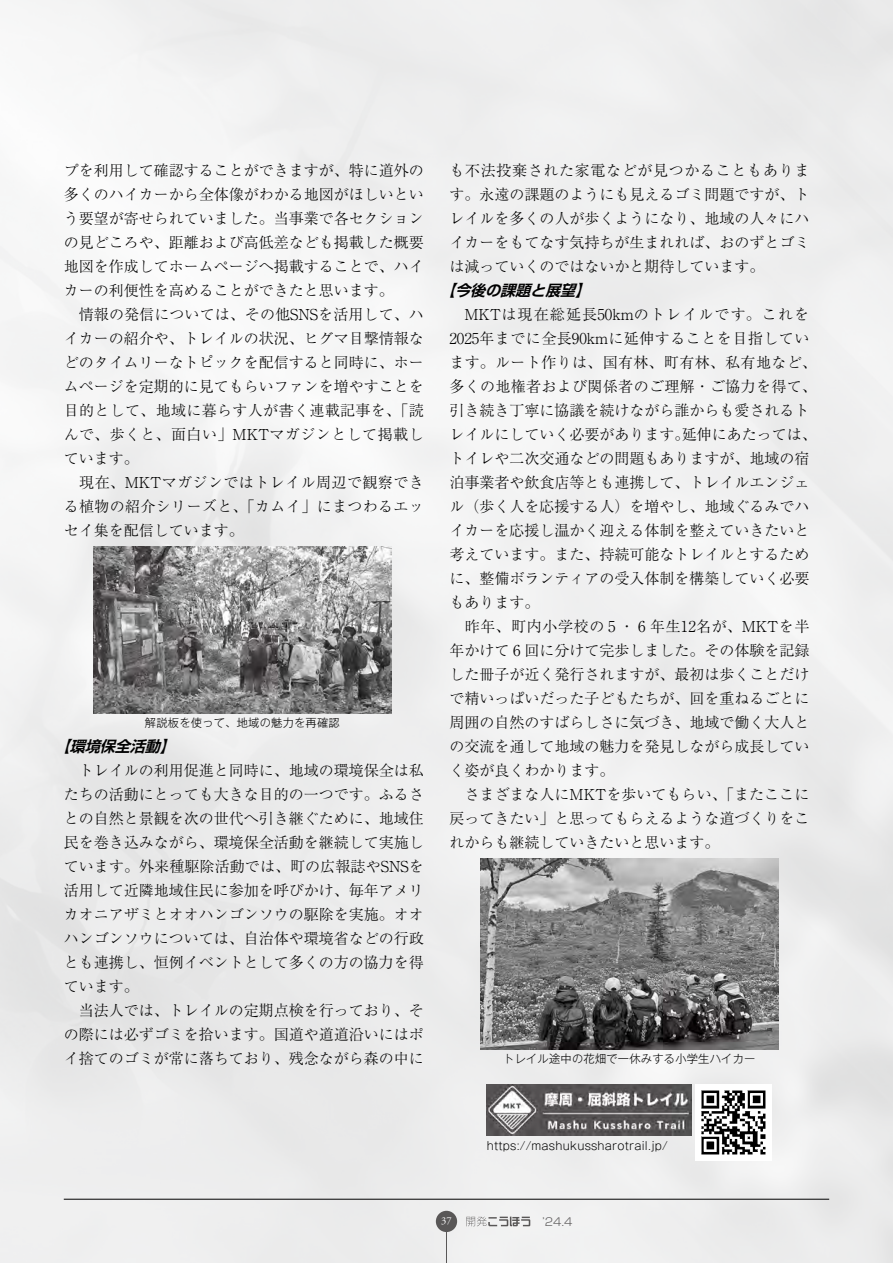
<style>
.page{position:relative;width:893px;height:1263px;background:#fff}
.page>*{position:absolute;margin:0;border:0;box-sizing:border-box;transform-origin:0 0}
.t1{font:300 15px/24px "Ryumin Pr 6 N";color:#000}
.t2{font:italic 700 15px "Shin Go Pr 6 N De";color:#000}
.t3{font:300 11.25px "Gothic MB101 Pr 6 N";letter-spacing:.02em;color:#000}
.t4{font:300 10.95px "Shin Go Pr 6 N";color:#595757}
.t5{font:10.5px "Adobe Garamond Pro";color:#fff}
</style>
<div class="page">
<img style="left:0;top:0;width:893px;height:1263px">
<div style="left:436px;top:1211px;width:21px;height:21px;background:#595757;border-radius:50%"></div>
<hr style="left:446px;top:1229px;width:1px;height:34px;background:#595757">
<svg style="left:465px;top:1215px;width:128px;height:12px"></svg>
<hr style="left:64px;top:1199px;width:765px;height:1px;background:#000">
<img style="left:94px;top:546px;width:297px;height:167px">
<img style="left:480px;top:858px;width:298px;height:192px">
<img style="left:487px;top:1084px;width:204px;height:51px">
<img style="left:695px;top:1084px;width:77px;height:77px">
<p class="t1" style="left:64px;top:157px;width:362px">プを利用して確認することができますが、特に道外の多くのハイカーから全体像がわかる地図がほしいという要望が寄せられていました。当事業で各セクションの見どころや、距離および高低差なども掲載した概要地図を作成してホームページへ掲載することで、ハイカーの利便性を高めることができたと思います。<br>　情報の発信については、その他SNSを活用して、ハイカーの紹介や、トレイルの状況、ヒグマ目撃情報などのタイムリーなトピックを配信すると同時に、ホームページを定期的に見てもらいファンを増やすことを目的として、地域に暮らす人が書く連載記事を、「読んで、歩くと、面白い」MKTマガジンとして掲載しています。<br>　現在、MKTマガジンではトレイル周辺で観察できる植物の紹介シリーズと、「カムイ」にまつわるエッセイ集を配信しています。</p>
<p class="t3" style="left:145px;top:713px;width:196px">解説板を使って、地域の魅力を再確認</p>
<p class="t2" style="left:55px;top:734px;width:128px">【環境保全活動】</p>
<p class="t1" style="left:64px;top:757px;width:362px">　トレイルの利用促進と同時に、地域の環境保全は私たちの活動にとっても大きな目的の一つです。ふるさとの自然と景観を次の世代へ引き継ぐために、地域住民を巻き込みながら、環境保全活動を継続して実施しています。外来種駆除活動では、町の広報誌やSNSを活用して近隣地域住民に参加を呼びかけ、毎年アメリカオニアザミとオオハンゴンソウの駆除を実施。オオハンゴンソウについては、自治体や環境省などの行政とも連携し、恒例イベントとして多くの方の協力を得ています。<br>　当法人では、トレイルの定期点検を行っており、その際には必ずゴミを拾います。国道や道道沿いにはポイ捨てのゴミが常に落ちており、残念ながら森の中に</p>
<p class="t1" style="left:449px;top:157px;width:361px;text-align:justify">も不法投棄された家電などが見つかることもあります。永遠の課題のようにも見えるゴミ問題ですが、トレイルを多くの人が歩くようになり、地域の人々にハイカーをもてなす気持ちが生まれれば、おのずとゴミは減っていくのではないかと期待しています。</p>
<p class="t2" style="left:440px;top:278px;width:158px">【今後の課題と展望】</p>
<p class="t1" style="left:449px;top:301px;width:369px">　MKTは現在総延長50kmのトレイルです。これを<br>2025年までに全長90kmに延伸することを目指しています。ルート作りは、国有林、町有林、私有地など、多くの地権者および関係者のご理解・ご協力を得て、引き続き丁寧に協議を続けながら誰からも愛されるトレイルにしていく必要があります。延伸にあたっては、トイレや二次交通などの問題もありますが、地域の宿泊事業者や飲食店等とも連携して、トレイルエンジェル（歩く人を応援する人）を増やし、地域ぐるみでハイカーを応援し温かく迎える体制を整えていきたいと考えています。また、持続可能なトレイルとするために、整備ボランティアの受入体制を構築していく必要もあります。<br>　昨年、町内小学校の５・６年生12名が、MKTを半年かけて 6 回に分けて完歩しました。その体験を記録した冊子が近く発行されますが、最初は歩くことだけで精いっぱいだった子どもたちが、回を重ねるごとに周囲の自然のすばらしさに気づき、地域で働く大人との交流を通して地域の魅力を発見しながら成長していく姿が良くわかります。<br>　さまざまな人にMKTを歩いてもらい、「またここに戻ってきたい」と思ってもらえるような道づくりをこれからも継続していきたいと思います。</p>
<p class="t3" style="left:503px;top:1050px;width:254px">トレイル途中の花畑で一休みする小学生ハイカー</p>
<p class="t3" style="left:487px;top:1136px;width:182px">https://mashukussharotrail.jp/</p>
<p class="t5" style="left:441px;top:1215px;width:12px">37</p>
<p class="t4" style="left:542px;top:1212px;width:32px">’24.4</p>
</div>
